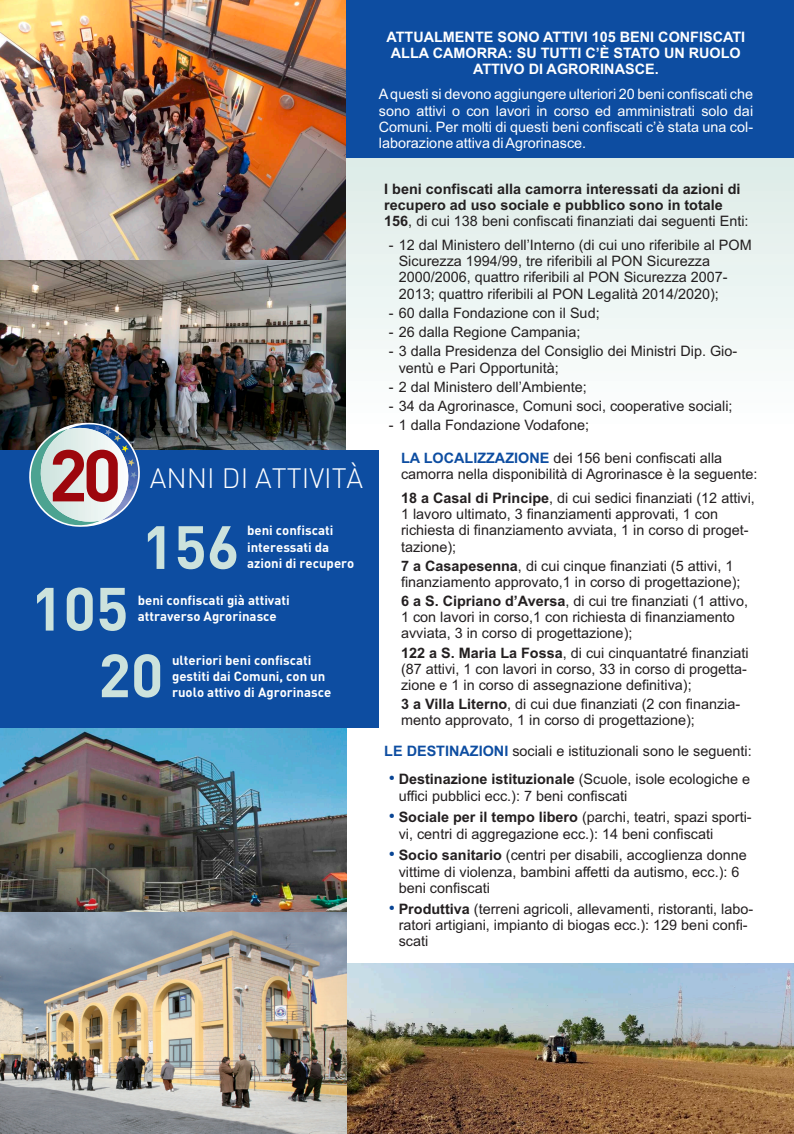
<style>
.page{position:relative;width:794px;height:1134px;background:#fff}
.page>*{position:absolute;margin:0;border:0;box-sizing:border-box;transform-origin:0 0}
.t1{font:700 72px "DI Nbek";color:#9d070d}
.t2{font:700 60px "DI Nbek";color:#cce2dc}
.t3{font:300 27.64px "DI Nbek";color:#fff}
.t4{font:17.6px/37.6px "Arial";color:#094594;text-align:justify}
.t5{font:14.4px/16.1px "Arial";color:#231f20}
.t6{font:14.4px/16.1px "Arial";color:#fff;text-align:justify}
.t7{font:700 14.4px/16.1px "Arial";color:#231f20}
.t8{font:700 14.4px/16.1px "Arial";color:#fff;text-align:center}
.t9{font:700 13.16px/16.1px "DI Nbek";color:#fff}
.s1{font-weight:400}
.s2{font-weight:700;color:#0d4da1}
.s3{font-weight:700}
</style>
<div class="page">
<img style="left:347px;top:964px;width:447px;height:170px">
<svg style="left:346px;top:158px;width:448px;height:191px"></svg>
<img style="left:0;top:259px;width:346px;height:191px">
<div style="left:337px;top:0;width:457px;height:158px;background:#0d4da1"></div>
<img style="left:0;top:0;width:346px;height:259px">
<img style="left:0;top:728px;width:347px;height:185px">
<div style="left:0;top:450px;width:379px;height:278px;background:#0d4da1"></div>
<svg style="left:22px;top:422px;width:125px;height:105px"></svg>
<img style="left:0;top:913px;width:347px;height:221px">
<h1 class="t1" style="left:49px;top:450px;width:75px">20</h1>
<h3 class="t3" style="left:150px;top:468px;width:215px">ANNI DI ATTIVITÀ</h3>
<h2 class="t2" style="left:142px;top:526px;width:99px">156</h2>
<p class="t9" style="left:247px;top:524px;width:109px">beni confiscati interessati da azioni di recupero</p>
<h2 class="t2" style="left:31px;top:588px;width:99px">105</h2>
<p class="t9" style="left:138px;top:594px;width:153px">beni confiscati già attivati attraverso Agrorinasce</p>
<h2 class="t2" style="left:98px;top:654px;width:67px">20</h2>
<p class="t9" style="left:172px;top:653px;width:161px">ulteriori beni confiscati gestiti dai Comuni, con un ruolo attivo di Agrorinasce</p>
<p class="t8" style="left:386px;top:30px;width:360px">ATTUALMENTE SONO ATTIVI 105 BENI CONFISCATI<br>ALLA CAMORRA: SU TUTTI C’È STATO UN RUOLO<br>ATTIVO DI AGRORINASCE.</p>
<p class="t6" style="left:379px;top:88px;width:376px">Aquesti si devono aggiungere ulteriori 20 beni confiscati che sono attivi o con lavori in corso ed amministrati solo dai Comuni. Per molti di questi beni confiscati c’è stata una col&shy;laborazione attiva di Agrorinasce.</p>
<p class="t7" style="left:384px;top:182px;width:366px">I beni confiscati alla camorra interessati da azioni di recupero ad uso sociale e pubblico sono in totale<br>156<span class="s1">, di cui 138 beni confiscati finanziati dai seguenti Enti:</span></p>
<p class="t5" style="left:399px;top:238px;width:354px;text-indent:-10px">- 12 dal Ministero dell’Interno (di cui uno riferibile al POM Sicurezza 1994/99, tre riferibili al PON Sicurezza 2000/2006, quattro riferibili al PON Sicurezza 2007- 2013; quattro riferibili al PON Legalità 2014/2020);</p>
<p class="t5" style="left:389px;top:306px;width:212px">- 60 dalla Fondazione con il Sud;</p>
<p class="t5" style="left:389px;top:325px;width:193px">- 26 dalla Regione Campania;</p>
<p class="t5" style="left:399px;top:345px;width:340px;text-indent:-10px">- 3 dalla Presidenza del Consiglio dei Ministri Dip. Gio&shy;ventù e Pari Opportunità;</p>
<p class="t5" style="left:389px;top:380px;width:199px">- 2 dal Ministero dell’Ambiente;</p>
<p class="t5" style="left:389px;top:399px;width:345px">- 34 da Agrorinasce, Comuni soci, cooperative sociali;</p>
<p class="t5" style="left:389px;top:419px;width:202px">- 1 dalla Fondazione Vodafone;</p>
<p class="t5" style="left:401px;top:451px;width:358px"><span class="s2">LA LOCALIZZAZIONE</span> dei 156 beni confiscati alla camorra nella disponibilità di Agrorinasce è la seguente:</p>
<p class="t5" style="left:401px;top:491px;width:355px"><span class="s3">18 a Casal di Principe</span>, di cui sedici finanziati (12 attivi, 1 lavoro ultimato, 3 finanziamenti approvati, 1 con richiesta di finanziamento avviata, 1 in corso di proget&shy;tazione);</p>
<p class="t5" style="left:401px;top:559px;width:341px"><span class="s3">7 a Casapesenna</span>, di cui cinque finanziati (5 attivi, 1 finanziamento approvato,1 in corso di progettazione);</p>
<p class="t5" style="left:401px;top:594px;width:348px"><span class="s3">6 a S. Cipriano d’Aversa</span>, di cui tre finanziati (1 attivo,<br>1 con lavori in corso,1 con richiesta di finanziamento avviata, 3 in corso di progettazione);</p>
<p class="t5" style="left:401px;top:646px;width:349px;text-align:justify"><span class="s3">122 a S. Maria La Fossa</span>, di cui cinquantatré finanziati (87 attivi, 1 con lavori in corso, 33 in corso di progetta&shy;zione e 1 in corso di assegnazione definitiva);</p>
<p class="t5" style="left:401px;top:697px;width:341px"><span class="s3">3 a Villa Literno</span>, di cui due finanziati (2 con finanzia&shy;mento approvato, 1 in corso di progettazione);</p>
<p class="t5" style="left:384px;top:738px;width:369px;line-height:28.5px;text-align:right"><span class="s2">LE DESTINAZIONI</span> sociali e istituzionali sono le seguenti:<br><span class="s3">Destinazione istituzionale</span> (Scuole, isole ecologiche e</p>
<p class="t5" style="left:399px;top:787px;width:354px;line-height:20.9px">uffici pubblici ecc.): 7 beni confiscati<br><span class="s3">Sociale per il tempo libero</span> (parchi, teatri, spazi sporti-</p>
<p class="t5" style="left:399px;top:825px;width:350px;line-height:20.9px">vi, centri di aggregazione ecc.): 14 beni confiscati<br><span class="s3">Socio sanitario</span> (centri per disabili, accoglienza donne</p>
<p class="t5" style="left:399px;top:865px;width:342px">vittime di violenza, bambini affetti da autismo, ecc.): 6 beni confiscati</p>
<p class="t5" style="left:399px;top:901px;width:356px;line-height:16.4px"><span class="s3">Produttiva</span> (terreni agricoli, allevamenti, ristoranti, labo&shy;ratori artigiani, impianto di biogas ecc.): 129 beni confi&shy;scati</p>
<p class="t4" style="left:389px;top:761px;width:8px">• • •</p>
<p class="t4" style="left:389px;top:890px;width:8px">•</p>
</div>
